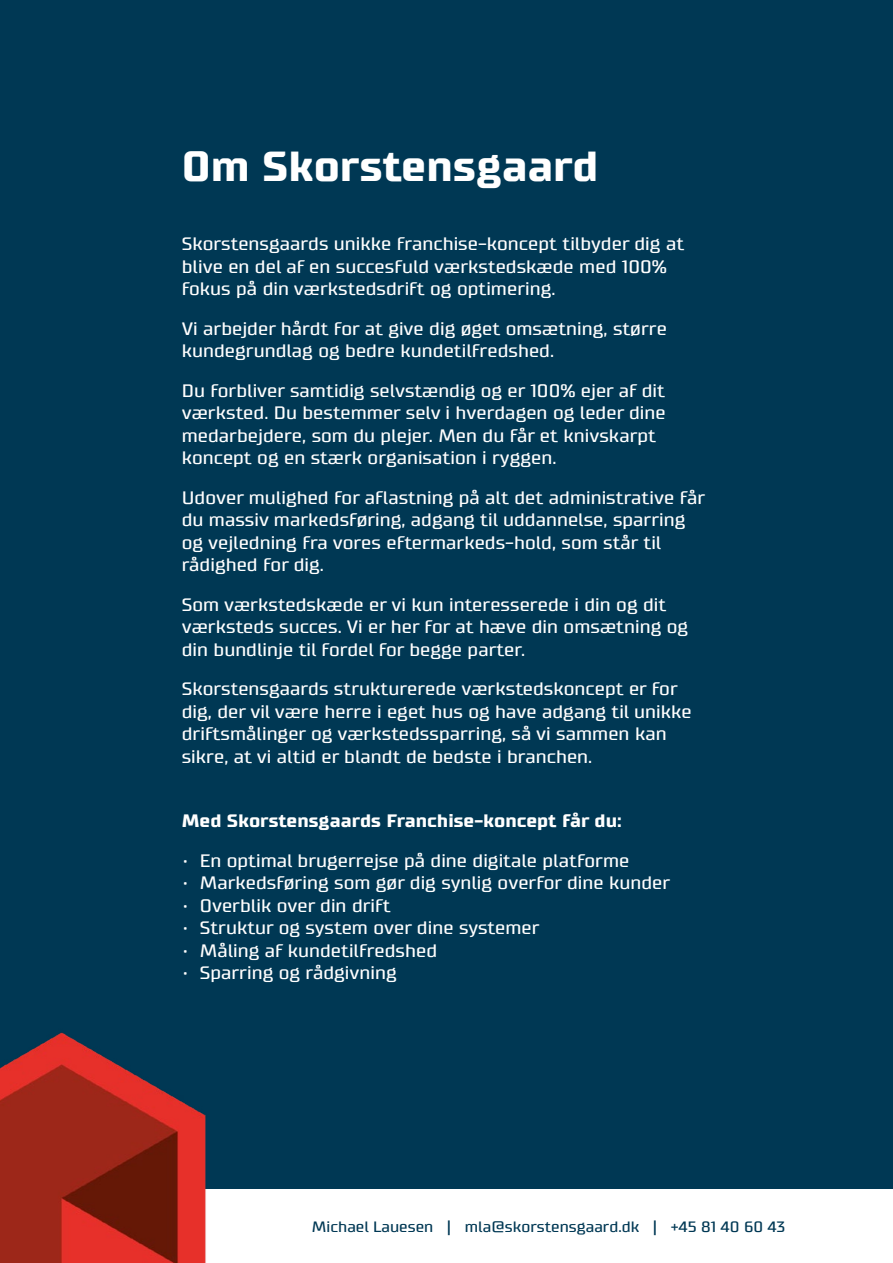
<style>
.page{position:relative;width:893px;height:1263px;background:#003854}
.page>*{position:absolute;margin:0;border:0;box-sizing:border-box;transform-origin:0 0}
.t1{font:700 42px "Supermolot";color:#fff}
.t2{font:18px/22.5px "Supermolot";color:#fff}
.t3{font:700 18px "Supermolot";color:#fff}
.t4{font:15px "Supermolot";color:#003854}
</style>
<div class="page">
<div style="left:162px;top:1189px;width:731px;height:74px;background:#fff"></div>
<img style="left:0;top:1032px;width:206px;height:231px">
<h1 class="t1" style="left:182px;top:141px;width:419px">Om Skorstensgaard</h1>
<p class="t2" style="left:182px;top:233px;width:504px">Skorstensgaards unikke franchise-koncept tilbyder dig at blive en del af en succesfuld værkstedskæde med 100% fokus på din værkstedsdrift og optimering.</p>
<p class="t2" style="left:182px;top:318px;width:487px">Vi arbejder hårdt for at give dig øget omsætning, større kundegrundlag og bedre kundetilfredshed.</p>
<p class="t2" style="left:182px;top:380px;width:485px">Du forbliver samtidig selvstændig og er 100% ejer af dit værksted. Du bestemmer selv i hverdagen og leder dine medarbejdere, som du plejer. Men du får et knivskarpt koncept og en stærk organisation i ryggen.</p>
<p class="t2" style="left:182px;top:487px;width:525px">Udover mulighed for aflastning på alt det administrative får du massiv markedsføring, adgang til uddannelse, sparring og vejledning fra vores eftermarkeds-hold, som står til rådighed for dig.</p>
<p class="t2" style="left:182px;top:594px;width:508px">Som værkstedskæde er vi kun interesserede i din og dit værksteds succes. Vi er her for at hæve din omsætning og din bundlinje til fordel for begge parter.</p>
<p class="t2" style="left:182px;top:678px;width:511px">Skorstensgaards strukturerede værkstedskoncept er for dig, der vil være herre i eget hus og have adgang til unikke driftsmålinger og værkstedssparring, så vi sammen kan sikre, at vi altid er blandt de bedste i branchen.</p>
<p class="t3" style="left:182px;top:810px;width:442px">Med Skorstensgaards Franchise-koncept får du:</p>
<p class="t2" style="left:182px;top:849px;width:449px">• En optimal brugerrejse på dine digitale platforme</p>
<p class="t2" style="left:182px;top:872px;width:490px">• Markedsføring som gør dig synlig overfor dine kunder</p>
<p class="t2" style="left:182px;top:894px;width:211px">• Overblik over din drift</p>
<p class="t2" style="left:182px;top:917px;width:359px">• Struktur og system over dine systemer</p>
<p class="t2" style="left:182px;top:939px;width:257px">• Måling af kundetilfredshed</p>
<p class="t2" style="left:182px;top:962px;width:217px">• Sparring og rådgivning</p>
<p class="t4" style="left:312px;top:1218px;width:475px">Michael Lauesen | mla@skorstensgaard.dk | +45 81 40 60 43</p>
</div>
